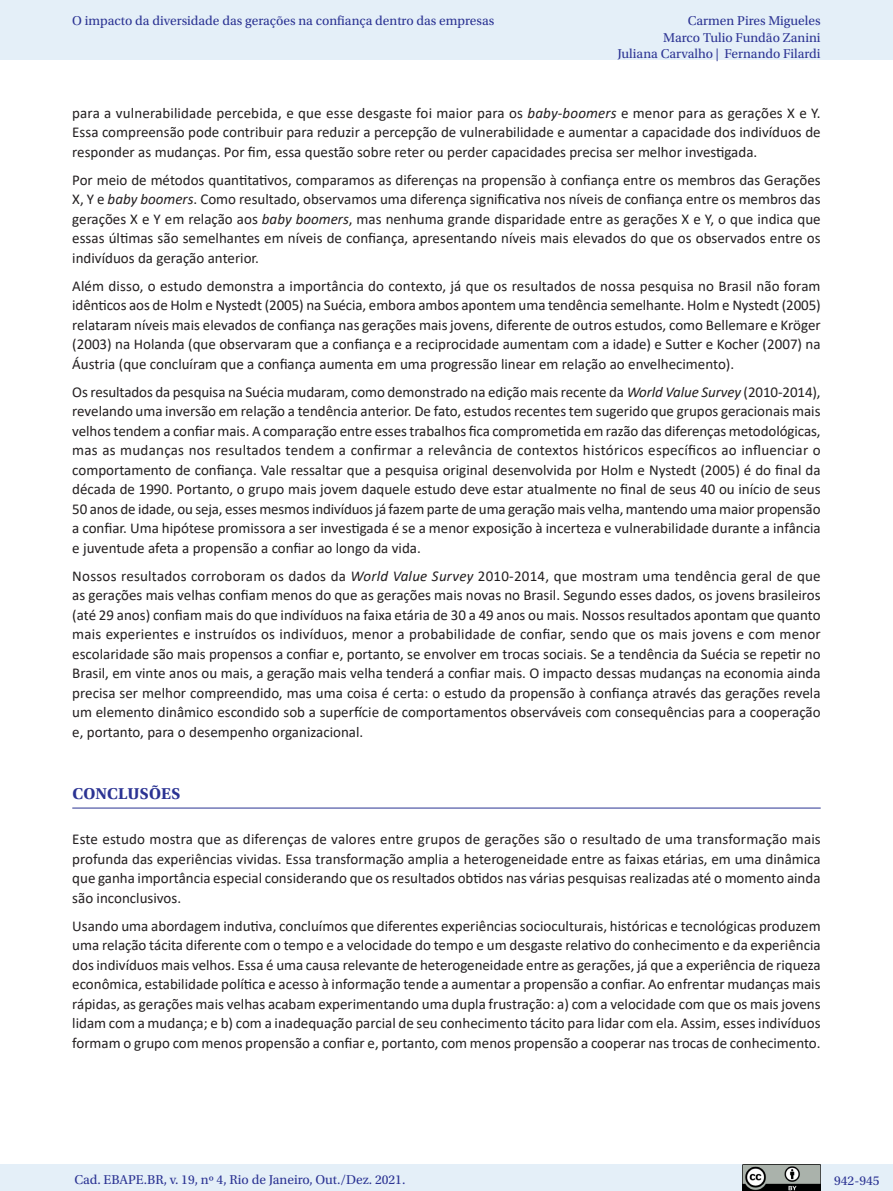
<style>
.page{position:relative;width:893px;height:1191px;background:#fff}
.page>*{position:absolute;margin:0;border:0;box-sizing:border-box;transform-origin:0 0}
._07_1_sub_1{font:700 16.5px "Utopia Std";letter-spacing:.01em;color:#2b3393}
._06_0_texto{font:15px/19.5px "Calibri";color:#231f20;text-align:justify}
.t1{font:13.5px/16.5px "Utopia Std";color:#2b3393;text-align:right}
.s1{font-style:italic}
</style>
<div class="page">
<div style="left:0;top:0;width:893px;height:60px;background:#e4eff8"></div>
<div style="left:0;top:1164px;width:893px;height:27px;background:#e4eff8"></div>
<img style="left:743px;top:1164px;width:78px;height:27px">
<hr style="left:72px;top:807px;width:749px;height:1px;background:#2b3393">
<p class="t1" style="left:72px;top:13px;width:423px">O impacto da diversidade das gerações na confiança dentro das empresas</p>
<p class="t1" style="left:617px;top:13px;width:205px">Carmen Pires Migueles<br>Marco Tulio Fundão Zanini<br>Juliana Carvalho | Fernando Filardi</p>
<p class="_06_0_texto" style="left:72px;top:102px;width:750px">para a vulnerabilidade percebida, e que esse desgaste foi maior para os <span class="s1">baby-boomers</span> e menor para as gerações X e Y.<br>Essa compreensão pode contribuir para reduzir a percepção de vulnerabilidade e aumentar a capacidade dos indivíduos de responder as mudanças. Por fim, essa questão sobre reter ou perder capacidades precisa ser melhor investigada.</p>
<p class="_06_0_texto" style="left:72px;top:169px;width:750px">Por meio de métodos quantitativos, comparamos as diferenças na propensão à confiança entre os membros das Gerações X, Y e <span class="s1">baby boomers</span>. Como resultado, observamos uma diferença significativa nos níveis de confiança entre os membros das gerações X e Y em relação aos <span class="s1">baby boomers</span>, mas nenhuma grande disparidade entre as gerações X e Y, o que indica que essas últimas são semelhantes em níveis de confiança, apresentando níveis mais elevados do que os observados entre os indivíduos da geração anterior.</p>
<p class="_06_0_texto" style="left:72px;top:275px;width:750px">Além disso, o estudo demonstra a importância do contexto, já que os resultados de nossa pesquisa no Brasil não foram idênticos aos de Holm e Nystedt (2005) na Suécia, embora ambos apontem uma tendência semelhante. Holm e Nystedt (2005) relataram níveis mais elevados de confiança nas gerações mais jovens, diferente de outros estudos, como Bellemare e Kröger (2003) na Holanda (que observaram que a confiança e a reciprocidade aumentam com a idade) e Sutter e Kocher (2007) na Áustria (que concluíram que a confiança aumenta em uma progressão linear em relação ao envelhecimento).</p>
<p class="_06_0_texto" style="left:72px;top:381px;width:750px">Os resultados da pesquisa na Suécia mudaram, como demonstrado na edição mais recente da <span class="s1">World Value Survey</span> (2010-2014), revelando uma inversão em relação a tendência anterior. De fato, estudos recentes tem sugerido que grupos geracionais mais velhos tendem a confiar mais. A comparação entre esses trabalhos fica comprometida em razão das diferenças metodológicas, mas as mudanças nos resultados tendem a confirmar a relevância de contextos históricos específicos ao influenciar o comportamento de confiança. Vale ressaltar que a pesquisa original desenvolvida por Holm e Nystedt (2005) é do final da década de 1990. Portanto, o grupo mais jovem daquele estudo deve estar atualmente no final de seus 40 ou início de seus 50 anos de idade, ou seja, esses mesmos indivíduos já fazem parte de uma geração mais velha, mantendo uma maior propensão a confiar. Uma hipótese promissora a ser investigada é se a menor exposição à incerteza e vulnerabilidade durante a infância e juventude afeta a propensão a confiar ao longo da vida.</p>
<p class="_06_0_texto" style="left:72px;top:565px;width:750px">Nossos resultados corroboram os dados da <span class="s1">World Value Survey</span> 2010-2014, que mostram uma tendência geral de que as gerações mais velhas confiam menos do que as gerações mais novas no Brasil. Segundo esses dados, os jovens brasileiros (até 29 anos) confiam mais do que indivíduos na faixa etária de 30 a 49 anos ou mais. Nossos resultados apontam que quanto mais experientes e instruídos os indivíduos, menor a probabilidade de confiar, sendo que os mais jovens e com menor escolaridade são mais propensos a confiar e, portanto, se envolver em trocas sociais. Se a tendência da Suécia se repetir no Brasil, em vinte anos ou mais, a geração mais velha tenderá a confiar mais. O impacto dessas mudanças na economia ainda precisa ser melhor compreendido, mas uma coisa é certa: o estudo da propensão à confiança através das gerações revela um elemento dinâmico escondido sob a superfície de comportamentos observáveis com consequências para a cooperação e, portanto, para o desempenho organizacional.</p>
<p class="_07_1_sub_1" style="left:72px;top:784px;width:109px">CONCLUSÕES</p>
<p class="_06_0_texto" style="left:72px;top:829px;width:750px">Este estudo mostra que as diferenças de valores entre grupos de gerações são o resultado de uma transformação mais profunda das experiências vividas. Essa transformação amplia a heterogeneidade entre as faixas etárias, em uma dinâmica que ganha importância especial considerando que os resultados obtidos nas várias pesquisas realizadas até o momento ainda são inconclusivos.</p>
<p class="_06_0_texto" style="left:72px;top:915px;width:750px">Usando uma abordagem indutiva, concluímos que diferentes experiências socioculturais, históricas e tecnológicas produzem uma relação tácita diferente com o tempo e a velocidade do tempo e um desgaste relativo do conhecimento e da experiência dos indivíduos mais velhos. Essa é uma causa relevante de heterogeneidade entre as gerações, já que a experiência de riqueza econômica, estabilidade política e acesso à informação tende a aumentar a propensão a confiar. Ao enfrentar mudanças mais rápidas, as gerações mais velhas acabam experimentando uma dupla frustração: a) com a velocidade com que os mais jovens lidam com a mudança; e b) com a inadequação parcial de seu conhecimento tácito para lidar com ela. Assim, esses indivíduos formam o grupo com menos propensão a confiar e, portanto, com menos propensão a cooperar nas trocas de conhecimento.</p>
<p class="t1" style="left:74px;top:1171px;width:333px">Cad. EBAPE.BR, v. 19, nº 4, Rio de Janeiro, Out./Dez. 2021.</p>
<p class="t1" style="left:834px;top:1172px;width:47px">942-945</p>
</div>
